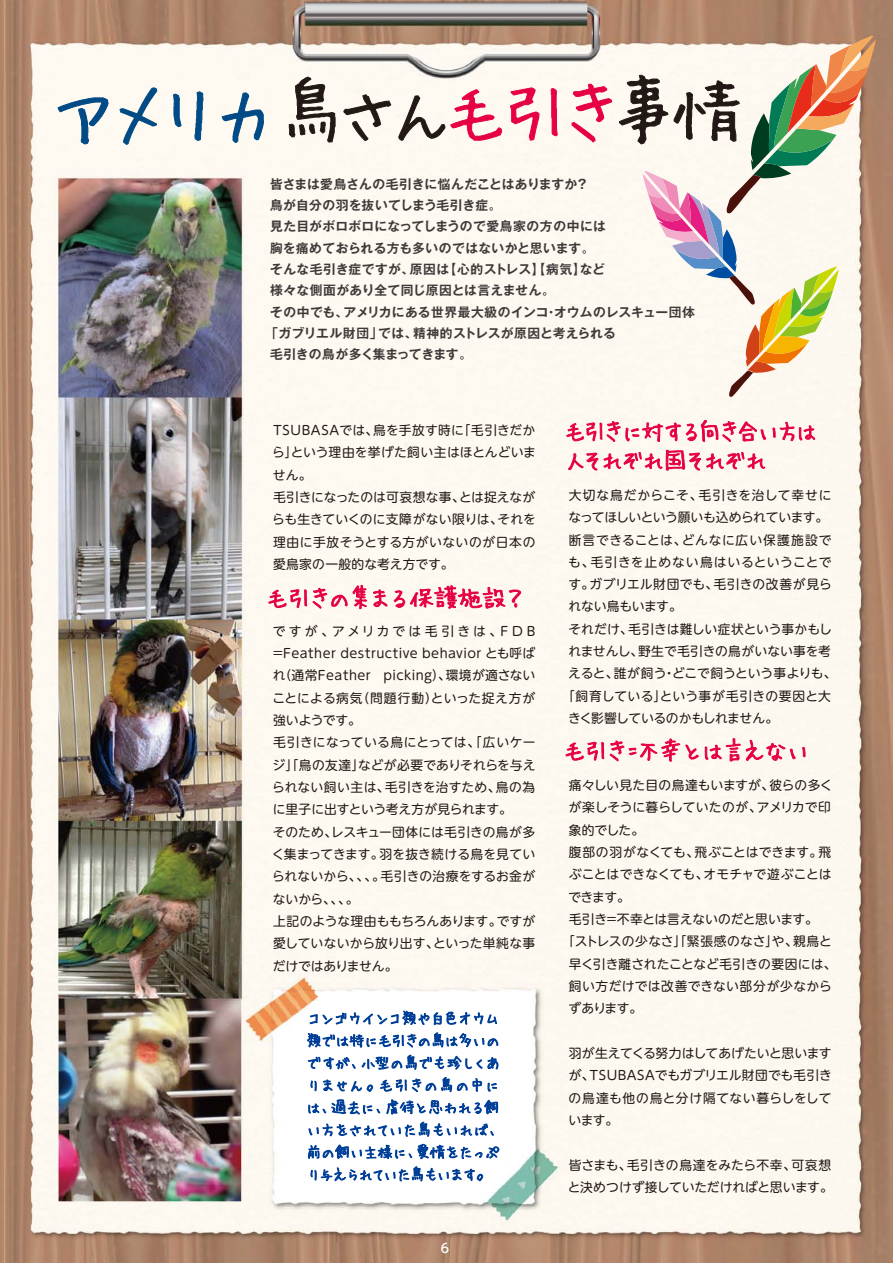
<style>
.page{position:relative;width:893px;height:1263px;background:#fff}
.page>*{position:absolute;margin:0;border:0;box-sizing:border-box;transform-origin:0 0}
.t1{font:12.75px/22.4px "UD Shin M Go Pro";letter-spacing:.01em;color:#221815}
.t2{font:700 12.75px "Gothic MB101 Pro De";letter-spacing:.02em;color:#3e3a39}
.t3{font:12.75px "UD Shin M Go Pro";letter-spacing:.06em;color:#221815}
.t4{font:12.75px "UD Shin M Go Pro";letter-spacing:-.03em;color:#221815}
.t5{font:12.75px "UD Shin M Go Pro";letter-spacing:-.01em;color:#221815}
.t6{font:12.75px "UD Shin M Go Pro";letter-spacing:.03em;color:#221815}
.t7{font:12.75px "UD Shin M Go Pro";letter-spacing:.065em;color:#221815}
.t8{font:12.75px "UD Shin M Go Pro";letter-spacing:-.015em;color:#221815}
.t9{font:12.75px "UD Shin M Go Pro";letter-spacing:.035em;color:#221815}
.t10{font:700 12.75px "Gothic MB101 Pro De";letter-spacing:-.015em;color:#3e3a39}
.t11{font:500 12.75px "UD Shin Go Pro";color:#fff}
</style>
<div class="page">
<img style="left:0;top:0;width:893px;height:1263px">
<svg style="left:57px;top:97px;width:52px;height:48px"></svg>
<svg style="left:119px;top:87px;width:39px;height:59px"></svg>
<svg style="left:173px;top:91px;width:31px;height:50px"></svg>
<svg style="left:221px;top:92px;width:43px;height:52px"></svg>
<svg style="left:288px;top:76px;width:48px;height:67px"></svg>
<svg style="left:343px;top:94px;width:49px;height:48px"></svg>
<svg style="left:398px;top:89px;width:105px;height:53px"></svg>
<svg style="left:509px;top:87px;width:49px;height:54px"></svg>
<svg style="left:571px;top:84px;width:42px;height:59px"></svg>
<svg style="left:268px;top:584px;width:99px;height:26px"></svg>
<svg style="left:373px;top:585px;width:148px;height:24px"></svg>
<svg style="left:566px;top:420px;width:250px;height:23px"></svg>
<svg style="left:568px;top:449px;width:198px;height:22px"></svg>
<svg style="left:565px;top:738px;width:241px;height:24px"></svg>
<svg style="left:310px;top:1011px;width:187px;height:14px"></svg>
<svg style="left:307px;top:1032px;width:191px;height:15px"></svg>
<svg style="left:308px;top:1057px;width:47px;height:13px"></svg>
<svg style="left:362px;top:1055px;width:120px;height:15px"></svg>
<svg style="left:488px;top:1057px;width:10px;height:12px"></svg>
<svg style="left:311px;top:1081px;width:6px;height:10px"></svg>
<svg style="left:323px;top:1080px;width:50px;height:12px"></svg>
<svg style="left:380px;top:1077px;width:87px;height:15px"></svg>
<svg style="left:473px;top:1078px;width:9px;height:14px"></svg>
<svg style="left:488px;top:1083px;width:9px;height:9px"></svg>
<svg style="left:308px;top:1099px;width:72px;height:15px"></svg>
<svg style="left:387px;top:1099px;width:111px;height:15px"></svg>
<svg style="left:309px;top:1122px;width:185px;height:14px"></svg>
<svg style="left:308px;top:1144px;width:191px;height:15px"></svg>
<svg style="left:311px;top:1166px;width:172px;height:15px"></svg>
<svg style="left:619px;top:36px;width:257px;height:363px"></svg>
<p class="t2" style="left:270px;top:173px;width:320px">皆さまは愛鳥さんの毛引きに悩んだことはありますか？</p>
<p class="t2" style="left:270px;top:195px;width:233px">鳥が自分の羽を抜いてしまう毛引き症。</p>
<p class="t2" style="left:270px;top:216px;width:337px">見た目がボロボロになってしまうので愛鳥家の方の中には</p>
<p class="t2" style="left:270px;top:237px;width:326px">胸を痛めておられる方も多いのではないかと思います。</p>
<p class="t2" style="left:270px;top:259px;width:336px">そんな毛引き症ですが、原因は【心的ストレス】【病気】など</p>
<p class="t2" style="left:270px;top:280px;width:286px">様々な側面があり全て同じ原因とは言えません。</p>
<p class="t2" style="left:270px;top:301px;width:426px">その中でも、アメリカにある世界最大級のインコ・オウムのレスキュー団体</p>
<p class="t2" style="left:265px;top:322px;width:352px">「ガブリエル財団」では、精神的ストレスが原因と考えられる</p>
<p class="t10" style="left:270px;top:344px;width:204px">毛引きの鳥が多く集まってきます。</p>
<p class="t1" style="left:272px;top:418px;width:265px">TSUBASAでは、鳥を手放す時に「毛引きだから」という理由を挙げた飼い主はほとんどいません。<br>毛引きになったのは可哀想な事、とは捉えながらも生きていくのに支障がない限りは、それを理由に手放そうとする方がいないのが日本の愛鳥家の一般的な考え方です。</p>
<p class="t1" style="left:272px;top:619px;width:265px">ですが、アメリカでは毛引きは、FDB =Feather destructive behavior とも呼ばれ（通常Feather picking）、環境が適さないことによる病気（問題行動）といった捉え方が強いようです。<br>毛引きになっている鳥にとっては、「広いケージ」「鳥の友達」などが必要でありそれらを与えられない飼い主は、毛引きを治すため、鳥の為に里子に出すという考え方が見られます。<br>そのため、レスキュー団体には毛引きの鳥が多く集まってきます。羽を抜き続ける鳥を見ていられないから、、、。毛引きの治療をするお金がないから、、、。<br>上記のような理由ももちろんあります。ですが愛していないから放り出す、といった単純な事だけではありません。</p>
<p class="t11" style="left:441px;top:1237px;width:10px">6</p>
<p class="t3" style="left:569px;top:485px;width:264px">大切な鳥だからこそ、毛引きを治して幸せに</p>
<p class="t4" style="left:568px;top:507px;width:261px">なってほしいという願いも込められています。</p>
<p class="t7" style="left:569px;top:529px;width:264px">断言できることは、どんなに広い保護施設で</p>
<p class="t3" style="left:568px;top:552px;width:265px">も、毛引きを止めない鳥はいるということで</p>
<p class="t6" style="left:568px;top:574px;width:265px">す。ガブリエル財団でも、毛引きの改善が見ら</p>
<p class="t5" style="left:568px;top:596px;width:115px">れない鳥もいます。</p>
<p class="t1" style="left:568px;top:617px;width:265px">それだけ、毛引きは難しい症状という事かもし</p>
<p class="t1" style="left:568px;top:639px;width:264px">れませんし、野生で毛引きの鳥がいない事を考</p>
<p class="t1" style="left:568px;top:662px;width:270px">えると、誰が飼う・どこで飼うという事よりも、</p>
<p class="t1" style="left:562px;top:684px;width:271px">「飼育している」という事が毛引きの要因と大</p>
<p class="t4" style="left:568px;top:708px;width:212px">きく影響しているのかもしれません。</p>
<p class="t1" style="left:569px;top:773px;width:265px">痛々しい見た目の鳥達もいますが、彼らの多く</p>
<p class="t5" style="left:569px;top:797px;width:264px">が楽しそうに暮らしていたのが、アメリカで印</p>
<p class="t1" style="left:569px;top:818px;width:77px">象的でした。</p>
<p class="t1" style="left:569px;top:840px;width:264px">腹部の羽がなくても、飛ぶことはできます。飛</p>
<p class="t1" style="left:569px;top:863px;width:264px">ぶことはできなくても、オモチャで遊ぶことは</p>
<p class="t1" style="left:568px;top:885px;width:63px">できます。</p>
<p class="t8" style="left:569px;top:909px;width:251px">毛引き=不幸とは言えないのだと思います。</p>
<p class="t1" style="left:562px;top:930px;width:271px">「ストレスの少なさ」「緊張感のなさ」や、親鳥と</p>
<p class="t1" style="left:569px;top:952px;width:269px">早く引き離されたことなど毛引きの要因には、</p>
<p class="t9" style="left:569px;top:976px;width:265px">飼い方だけでは改善できない部分が少なから</p>
<p class="t1" style="left:568px;top:997px;width:75px">ずあります。</p>
<p class="t1" style="left:568px;top:1041px;width:265px;text-align:justify">羽が生えてくる努力はしてあげたいと思いますが、TSUBASAでもガブリエル財団でも毛引きの鳥達も他の鳥と分け隔てない暮らしをしています。</p>
<p class="t1" style="left:568px;top:1153px;width:266px">皆さまも、毛引きの鳥達をみたら不幸、可哀想と決めつけず接していただければと思います。</p>
</div>
